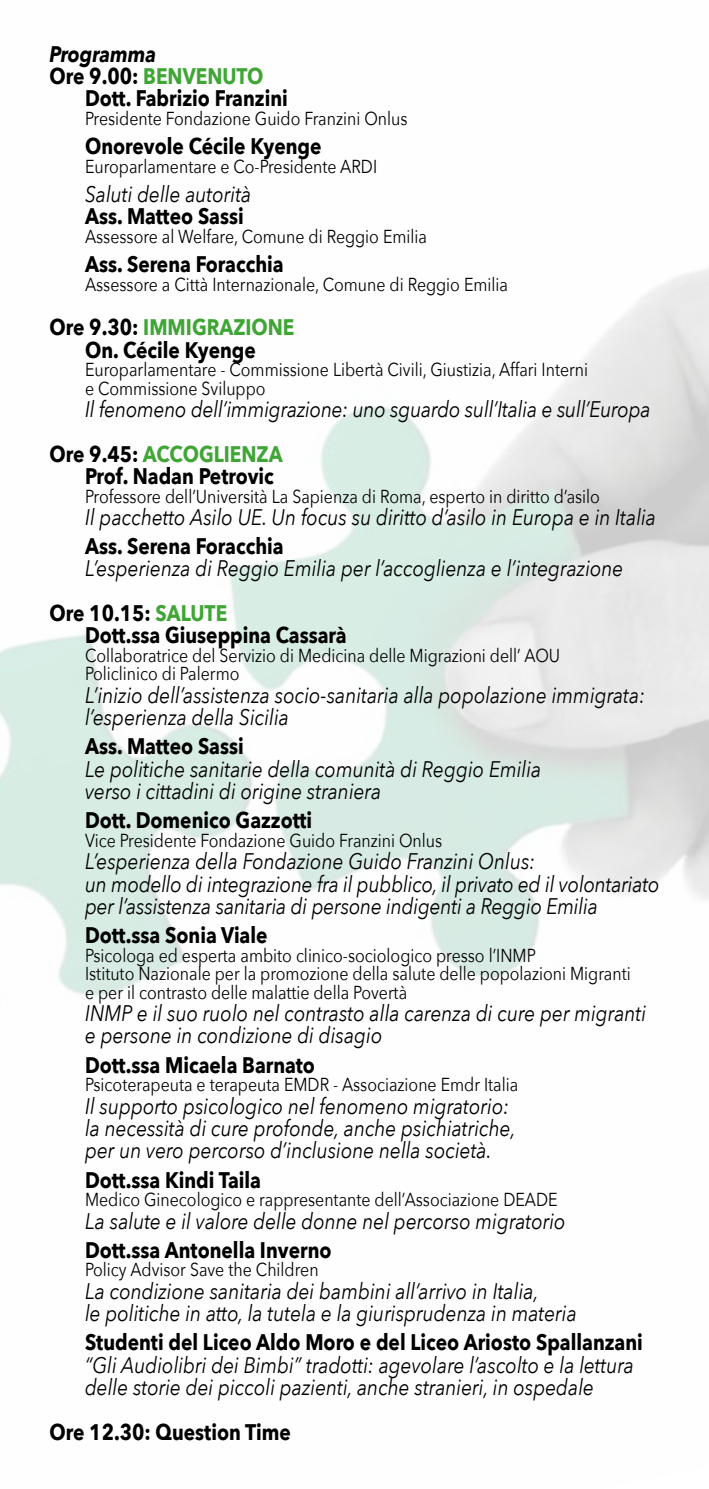
<style>
.page{position:relative;width:709px;height:1489px;background:#fff}
.page>*{position:absolute;margin:0;border:0;box-sizing:border-box;transform-origin:0 0}
.t1{font:italic 22.5px/22.2px "Avenir Next";color:#000;scale:.85 1}
.t2{font:700 22.5px/22.2px "Avenir Next";color:#000;text-align:center;scale:.85 1}
.t3{font:700 22.5px "Avenir Next";color:#3fa535;scale:.85 1}
.t4{font:italic 700 22.5px "Avenir Next";color:#000;scale:.85 1}
.t5{font:18.75px/18.5px "Avenir Next";color:#000;scale:.85 1}
.s1{color:#000}
.s2{color:#3fa535}
.s3{font-weight:700;font-style:normal}
.s4{font-weight:700;font-style:normal;color:#3fa535}
</style>
<div class="page">
<p class="t4" style="left:50px;top:34px;width:127px">Programma</p>
<p class="t3" style="left:50px;top:56px;width:253px"><span class="s1">Ore 9.00:</span> BENVENUTO</p>
<p class="t2" style="left:85px;top:87px;width:240px">Dott. Fabrizio Franzini</p>
<p class="t5" style="left:85px;top:108px;width:381px">Presidente Fondazione Guido Franzini Onlus</p>
<p class="t2" style="left:85px;top:135px;width:280px">Onorevole Cécile Kyenge</p>
<p class="t5" style="left:85px;top:156px;width:345px">Europarlamentare e Co-Presidente ARDI</p>
<p class="t1" style="left:85px;top:182px;width:197px">Saluti delle autorità</p>
<p class="t2" style="left:85px;top:205px;width:188px">Ass. Matteo Sassi</p>
<p class="t5" style="left:85px;top:226px;width:404px">Assessore al Welfare, Comune di Reggio Emilia</p>
<p class="t2" style="left:85px;top:253px;width:235px">Ass. Serena Foracchia</p>
<p class="t5" style="left:85px;top:274px;width:499px">Assessore a Città Internazionale, Comune di Reggio Emilia</p>
<p class="t2" style="left:50px;top:316px;width:290px">Ore 9.30: <span class="s2">IMMIGRAZIONE<br></span>On. Cécile Kyenge</p>
<p class="t5" style="left:85px;top:359px;width:593px">Europarlamentare - Commissione Libertà Civili, Giustizia, Affari Interni e Commissione Sviluppo</p>
<p class="t1" style="left:50px;top:386px;width:708px;line-height:44.5px;text-indent:35px">Il fenomeno dell’immigrazione: uno sguardo sull’Italia e sull’Europa<br><span class="s3">Ore 9.45:</span> <span class="s4">ACCOGLIENZA</span></p>
<p class="t2" style="left:85px;top:464px;width:224px">Prof. Nadan Petrovic</p>
<p class="t5" style="left:85px;top:486px;width:607px">Professore dell’Università La Sapienza di Roma, esperto in diritto d’asilo</p>
<p class="t1" style="left:85px;top:505px;width:673px">Il pacchetto Asilo UE. Un focus su diritto d’asilo in Europa e in Italia</p>
<p class="t2" style="left:85px;top:535px;width:235px">Ass. Serena Foracchia</p>
<p class="t1" style="left:50px;top:545px;width:676px;line-height:44.5px;text-indent:35px">L’esperienza di Reggio Emilia per l’accoglienza e l’integrazione<br><span class="s3">Ore 10.15:</span> <span class="s4">SALUTE</span></p>
<p class="t2" style="left:85px;top:624px;width:309px">Dott.ssa Giuseppina Cassarà</p>
<p class="t5" style="left:85px;top:645px;width:560px">Collaboratrice del Servizio di Medicina delle Migrazioni dell’ AOU<br>Policlinico di Palermo</p>
<p class="t1" style="left:85px;top:682px;width:660px">L’inizio dell’assistenza socio-sanitaria alla popolazione immigrata: l’esperienza della Sicilia</p>
<p class="t2" style="left:85px;top:735px;width:188px">Ass. Matteo Sassi</p>
<p class="t1" style="left:85px;top:756px;width:538px">Le politiche sanitarie della comunità di Reggio Emilia verso i cittadini di origine straniera</p>
<p class="t2" style="left:85px;top:809px;width:269px">Dott. Domenico Gazzotti</p>
<p class="t5" style="left:85px;top:830px;width:422px">Vice Presidente Fondazione Guido Franzini Onlus</p>
<p class="t1" style="left:85px;top:849px;width:677px">L’esperienza della Fondazione Guido Franzini Onlus:<br>un modello di integrazione fra il pubblico, il privato ed il volontariato per l’assistenza sanitaria di persone indigenti a Reggio Emilia</p>
<p class="t2" style="left:85px;top:923px;width:216px">Dott.ssa Sonia Viale</p>
<p class="t5" style="left:85px;top:945px;width:643px">Psicologa ed esperta ambito clinico-sociologico presso l’INMP<br>Istituto Nazionale per la promozione della salute delle popolazioni Migranti e per il contrasto delle malattie della Povertà</p>
<p class="t1" style="left:85px;top:1001px;width:661px">INMP e il suo ruolo nel contrasto alla carenza di cure per migranti e persone in condizione di disagio</p>
<p class="t2" style="left:85px;top:1053px;width:272px">Dott.ssa Micaela Barnato</p>
<p class="t5" style="left:85px;top:1074px;width:511px">Psicoterapeuta e terapeuta EMDR - Associazione Emdr Italia</p>
<p class="t1" style="left:85px;top:1093px;width:508px">Il supporto psicologico nel fenomeno migratorio: la necessità di cure profonde, anche psichiatriche, per un vero percorso d’inclusione nella società.</p>
<p class="t2" style="left:85px;top:1168px;width:208px">Dott.ssa Kindi Taila</p>
<p class="t5" style="left:85px;top:1189px;width:557px">Medico Ginecologico e rappresentante dell’Associazione DEADE</p>
<p class="t1" style="left:85px;top:1208px;width:567px">La salute e il valore delle donne nel percorso migratorio</p>
<p class="t2" style="left:85px;top:1238px;width:291px">Dott.ssa Antonella Inverno</p>
<p class="t5" style="left:85px;top:1259px;width:276px">Policy Advisor Save the Children</p>
<p class="t1" style="left:85px;top:1278px;width:580px">La condizione sanitaria dei bambini all’arrivo in Italia,<br>le politiche in atto, la tutela e la giurisprudenza in materia</p>
<p class="t2" style="left:85px;top:1330px;width:657px">Studenti del Liceo Aldo Moro e del Liceo Ariosto Spallanzani</p>
<p class="t1" style="left:85px;top:1352px;width:647px">“Gli Audiolibri dei Bimbi” tradotti: agevolare l’ascolto e la lettura delle storie dei piccoli pazienti, anche stranieri, in ospedale</p>
<p class="t2" style="left:50px;top:1419px;width:285px">Ore 12.30: Question Time</p>
</div>
